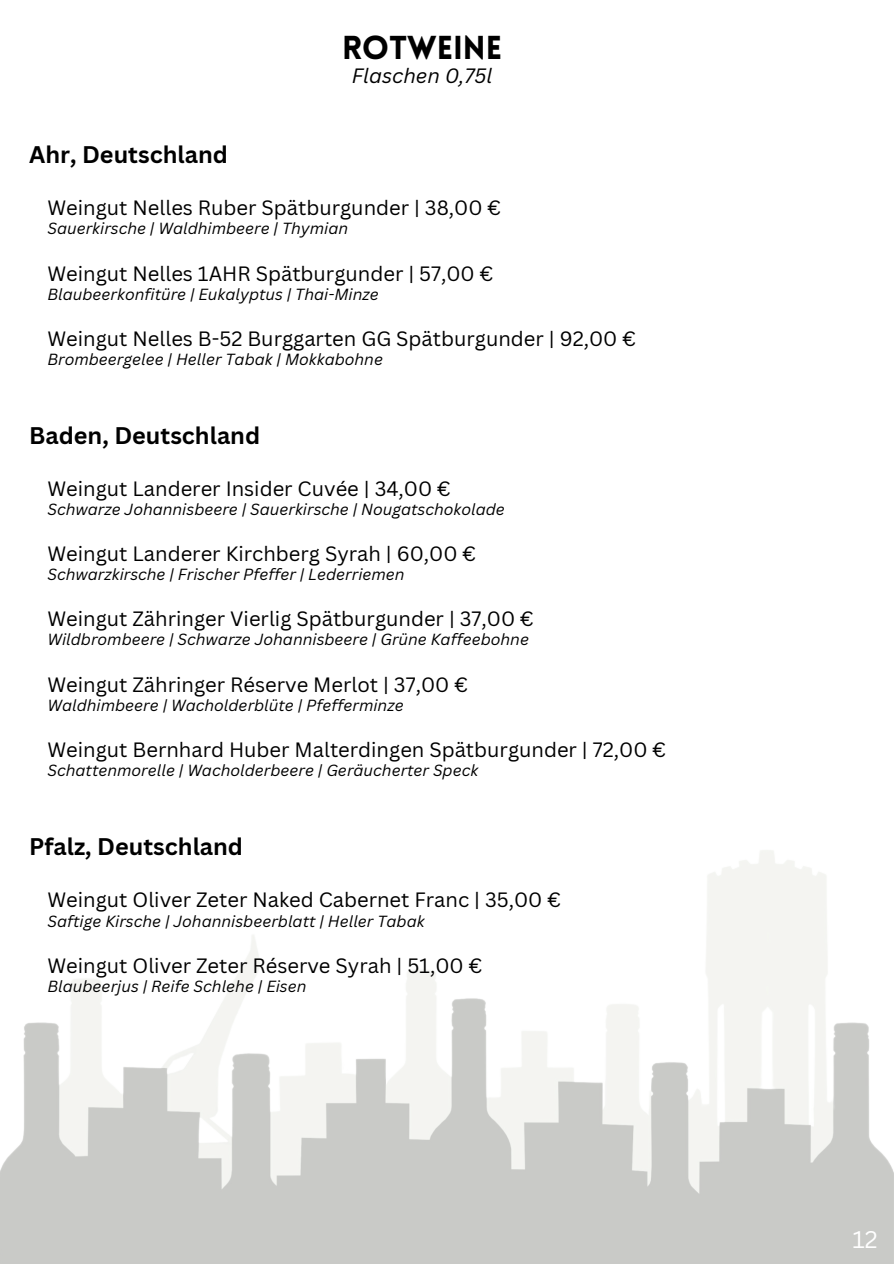
<style>
.page{position:relative;width:894px;height:1264px;background:#fff}
.page>*{position:absolute;margin:0;border:0;box-sizing:border-box;transform-origin:0 0}
.t1{font:900 32.4px "Lovelo";color:#000}
.t2{font:700 23.4px "Canva Sans";color:#000}
.t3{font:23.4px "Canva Sans";color:#fff}
.t4{font:20.25px "Canva Sans";color:#000}
.t5{font:italic 20.25px "Canva Sans";color:#000}
.t6{font:italic 15.75px "Canva Sans";color:#000}
</style>
<div class="page">
<img style="left:0;top:850px;width:893px;height:413px">
<h1 class="t1" style="left:342px;top:35px;width:161px">ROTWEINE</h1>
<h3 class="t2" style="left:29px;top:138px;width:200px">Ahr, Deutschland</h3>
<p class="t5" style="left:352px;top:61px;width:142px">Flaschen 0,75l</p>
<h3 class="t4" style="left:47px;top:194px;width:455px">Weingut Nelles Ruber Spätburgunder | 38,00 €</h3>
<h3 class="t6" style="left:47px;top:218px;width:302px">Sauerkirsche | Waldhimbeere | Thymian</h3>
<p class="t4" style="left:47px;top:259px;width:447px">Weingut Nelles 1AHR Spätburgunder | 57,00 €</p>
<p class="t6" style="left:47px;top:283px;width:333px">Blaubeerkonfitüre | Eukalyptus | Thai-Minze</p>
<h3 class="t4" style="left:47px;top:324px;width:590px">Weingut Nelles B-52 Burggarten GG Spätburgunder | 92,00 €</h3>
<h3 class="t6" style="left:47px;top:348px;width:337px">Brombeergelee | Heller Tabak | Mokkabohne</h3>
<p class="t2" style="left:29px;top:419px;width:232px">Baden, Deutschland</p>
<p class="t4" style="left:47px;top:474px;width:405px">Weingut Landerer Insider Cuvée | 34,00 €</p>
<p class="t6" style="left:47px;top:498px;width:459px">Schwarze Johannisbeere | Sauerkirsche | Nougatschokolade</p>
<p class="t4" style="left:47px;top:539px;width:430px">Weingut Landerer Kirchberg Syrah | 60,00 €</p>
<p class="t6" style="left:47px;top:563px;width:358px">Schwarzkirsche | Frischer Pfeffer | Lederriemen</p>
<p class="t4" style="left:47px;top:604px;width:487px">Weingut Zähringer Vierlig Spätburgunder | 37,00 €</p>
<p class="t6" style="left:47px;top:628px;width:483px">Wildbrombeere | Schwarze Johannisbeere | Grüne Kaffeebohne</p>
<p class="t4" style="left:47px;top:670px;width:422px">Weingut Zähringer Réserve Merlot | 37,00 €</p>
<p class="t6" style="left:47px;top:694px;width:357px">Waldhimbeere | Wacholderblüte | Pfefferminze</p>
<h3 class="t4" style="left:47px;top:735px;width:620px">Weingut Bernhard Huber Malterdingen Spätburgunder | 72,00 €</h3>
<h3 class="t6" style="left:47px;top:759px;width:432px">Schattenmorelle | Wacholderbeere | Geräucherter Speck</h3>
<p class="t2" style="left:29px;top:829px;width:215px">Pfalz, Deutschland</p>
<p class="t4" style="left:47px;top:885px;width:515px">Weingut Oliver Zeter Naked Cabernet Franc | 35,00 €</p>
<p class="t6" style="left:47px;top:910px;width:378px">Saftige Kirsche | Johannisbeerblatt | Heller Tabak</p>
<p class="t4" style="left:47px;top:951px;width:436px">Weingut Oliver Zeter Réserve Syrah | 51,00 €</p>
<p class="t6" style="left:47px;top:975px;width:260px">Blaubeerjus | Reife Schlehe | Eisen</p>
<h3 class="t3" style="left:852px;top:1222px;width:27px">12</h3>
</div>
